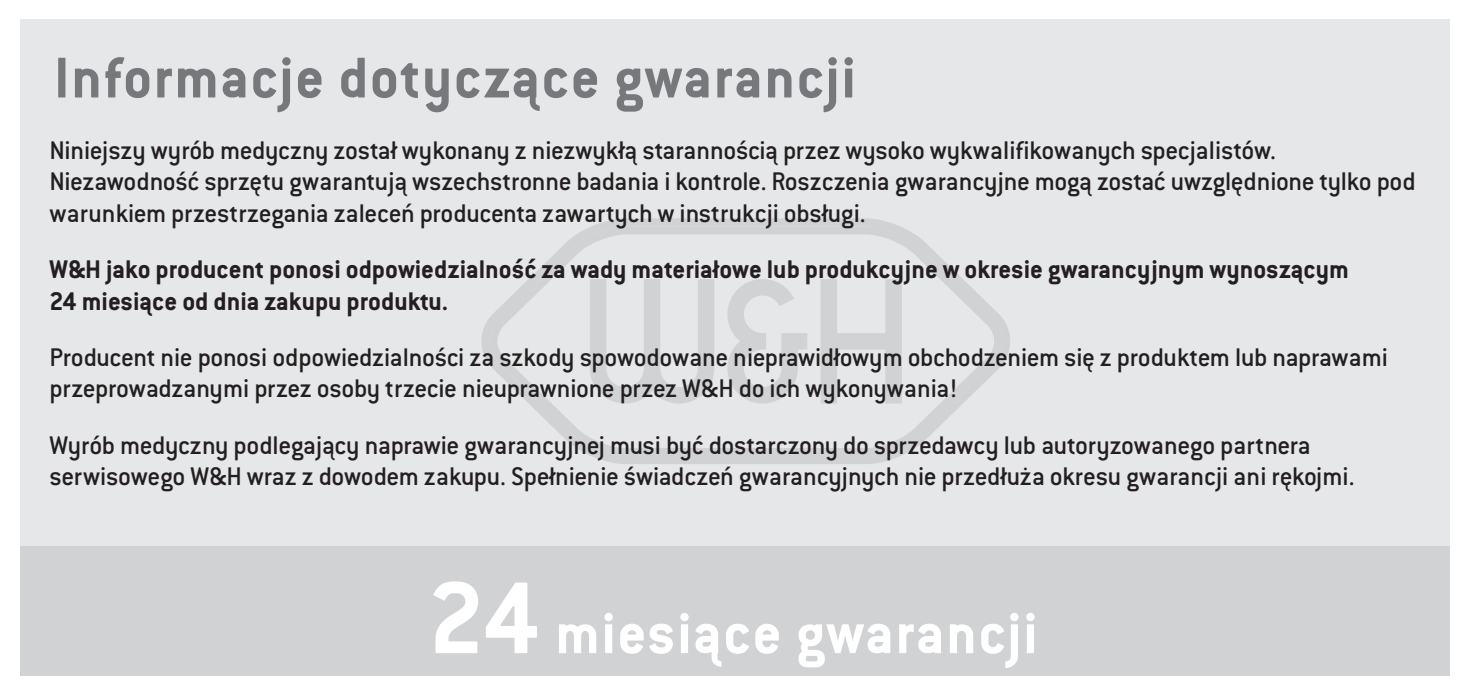
<style>
.page{position:relative;width:1469px;height:695px;background:#fff}
.page>*{position:absolute;margin:0;border:0;box-sizing:border-box;transform-origin:0 0}
.t1{font:700 63px "Conduit ITC Pro";letter-spacing:.025em;color:#76787b}
.t2{font:700 63px "Conduit ITC Pro";letter-spacing:.025em;color:#fff}
.t3{font:500 28px/31.5px "Conduit ITC Pro";letter-spacing:-.01em;color:#231f20}
.t4{font:700 28px/31.5px "Conduit ITC Pro";color:#231f20}
.s1{font-size:112px}
</style>
<div class="page">
<div style="left:20px;top:20px;width:1429px;height:526px;background:#e6e7e9"></div>
<div style="left:20px;top:546px;width:1429px;height:129px;background:#d1d2d4"></div>
<svg style="left:481px;top:218px;width:529px;height:246px"></svg>
<svg style="left:486px;top:226px;width:519px;height:230px"></svg>
<h1 class="t1" style="left:54px;top:41px;width:803px">Informacje dotyczące gwarancji</h1>
<p class="t3" style="left:50px;top:134px;width:1367px">Niniejszy wyrób medyczny został wykonany z niezwykłą starannością przez wysoko wykwalifikowanych specjalistów.<br>Niezawodność sprzętu gwarantują wszechstronne badania i kontrole. Roszczenia gwarancyjne mogą zostać uwzględnione tylko pod warunkiem przestrzegania zaleceń producenta zawartych w instrukcji obsługi.</p>
<p class="t4" style="left:50px;top:253px;width:1300px">W&amp;H jako producent ponosi odpowiedzialność za wady materiałowe lub produkcyjne w okresie gwarancyjnym wynoszącym<br>24 miesiące od dnia zakupu produktu.</p>
<p class="t3" style="left:50px;top:341px;width:1339px">Producent nie ponosi odpowiedzialności za szkody spowodowane nieprawidłowym obchodzeniem się z produktem lub naprawami przeprowadzanymi przez osoby trzecie nieuprawnione przez W&amp;H do ich wykonywania!</p>
<p class="t3" style="left:50px;top:429px;width:1306px">Wyrób medyczny podlegający naprawie gwarancyjnej musi być dostarczony do sprzedawcy lub autoryzowanego partnera serwisowego W&amp;H wraz z dowodem zakupu. Spełnienie świadczeń gwarancyjnych nie przedłuża okresu gwarancji ani rękojmi.</p>
<h1 class="t2" style="left:428px;top:597px;width:611px"><span class="s1">24</span> miesiące gwarancji</h1>
</div>
